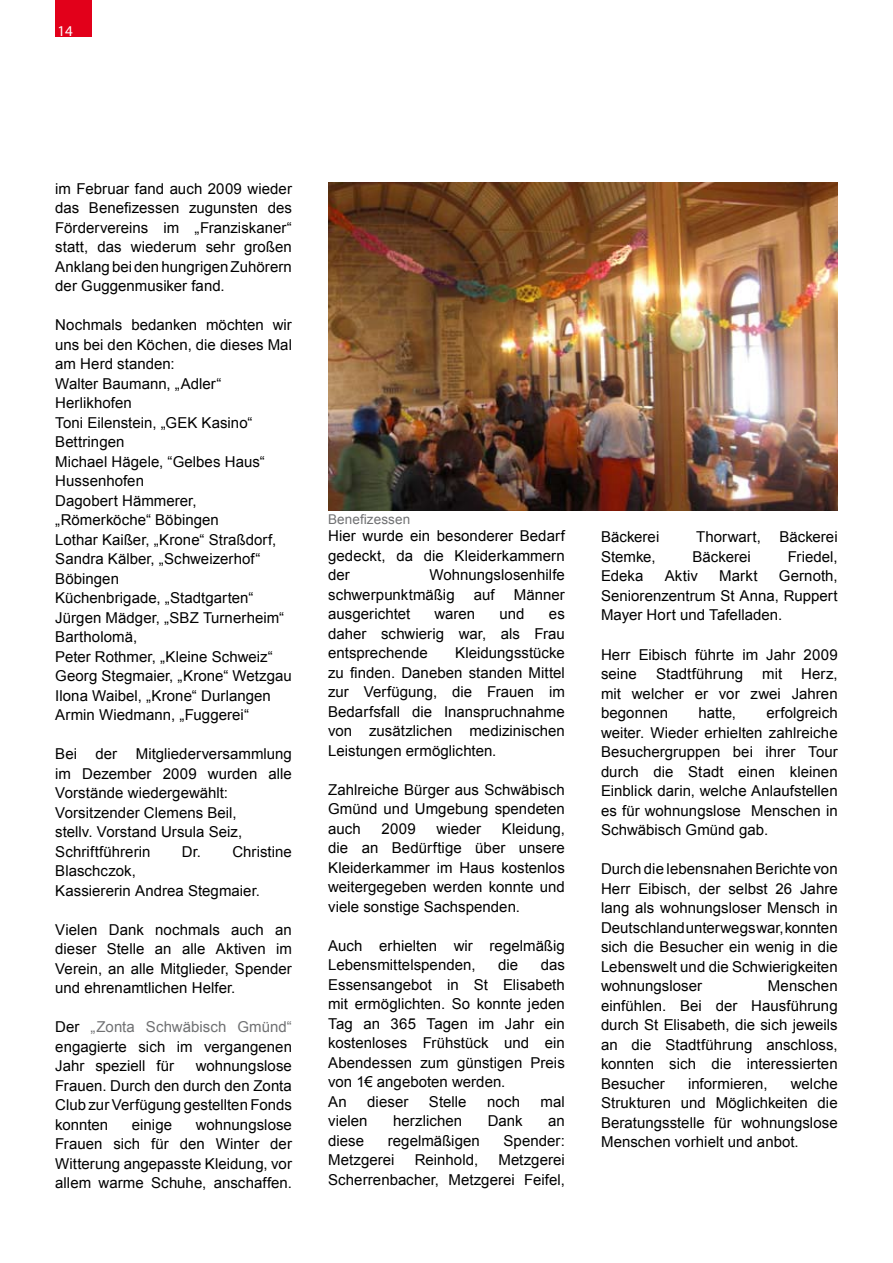
<style>
.page{position:relative;width:893px;height:1263px;background:#fff}
.page>*{position:absolute;margin:0;border:0;box-sizing:border-box;transform-origin:0 0}
.t1{font:15px/19.5px "Arial";letter-spacing:.005em;color:#000;text-align:justify}
.t2{font:15px "Myriad Pro";color:#fff}
.t3{font:13.5px "Arial";letter-spacing:.005em;color:#707173}
.s1{color:#707173}
</style>
<div class="page">
<div style="left:55px;top:0;width:36px;height:36px;background:#e2001a"></div>
<img style="left:328px;top:183px;width:510px;height:328px">
<p class="t2" style="left:57px;top:22px;width:17px">14</p>
<p class="t1" style="left:55px;top:179px;width:238px">im Februar fand auch 2009 wieder das Benefizessen zugunsten des Fördervereins im „Franziskaner“ statt, das wiederum sehr großen Anklang bei den hungrigen Zuhörern der Guggenmusiker fand.</p>
<p class="t1" style="left:55px;top:315px;width:238px;text-align:left">Nochmals bedanken möchten wir uns bei den Köchen, die dieses Mal am Herd standen:<br>Walter Baumann, „Adler“<br>Herlikhofen<br>Toni Eilenstein, „GEK Kasino“<br>Bettringen<br>Michael Hägele, “Gelbes Haus“<br>Hussenhofen<br>Dagobert Hämmerer, „Römerköche“ Böbingen<br>Lothar Kaißer, „Krone“ Straßdorf,<br>Sandra Kälber, „Schweizerhof“<br>Böbingen<br>Küchenbrigade, „Stadtgarten“<br>Jürgen Mädger, „SBZ Turnerheim“<br>Bartholomä,<br>Peter Rothmer, „Kleine Schweiz“<br>Georg Stegmaier, „Krone“ Wetzgau<br>Ilona Waibel, „Krone“ Durlangen<br>Armin Wiedmann, „Fuggerei“</p>
<p class="t1" style="left:55px;top:744px;width:238px;text-align:left">Bei der Mitgliederversammlung im Dezember 2009 wurden alle<br>Vorstände wiedergewählt:<br>Vorsitzender Clemens Beil,<br>stellv. Vorstand Ursula Seiz,<br>Schriftführerin</p>
<p class="t1" style="left:182px;top:842px;width:112px">Dr. Christine</p>
<p class="t1" style="left:55px;top:861px;width:206px">Blaschczok,<br>Kassiererin Andrea Stegmaier.</p>
<p class="t1" style="left:55px;top:920px;width:238px">Vielen Dank nochmals auch an dieser Stelle an alle Aktiven im Verein, an alle Mitglieder, Spender und ehrenamtlichen Helfer.</p>
<p class="t1" style="left:55px;top:1017px;width:238px">Der <span class="s1">„Zonta Schwäbisch Gmünd“ </span>engagierte sich im vergangenen Jahr speziell für</p>
<p class="t1" style="left:55px;top:1056px;width:238px;text-indent:140px">wohnungslose Frauen. Durch den durch den Zonta Club zur Verfügung gestellten Fonds konnten</p>
<p class="t1" style="left:55px;top:1115px;width:238px;text-indent:140px">wohnungslose Frauen sich für den Winter der Witterung angepasste Kleidung, vor allem warme Schuhe, anschaffen.</p>
<p class="t1" style="left:132px;top:1115px;width:42px">einige</p>
<p class="t3" style="left:328px;top:510px;width:84px">Benefizessen</p>
<p class="t1" style="left:328px;top:526px;width:238px">Hier wurde ein besonderer Bedarf gedeckt, da die Kleiderkammern der</p>
<p class="t1" style="left:328px;top:565px;width:238px;text-indent:101px">Wohnungslosenhilfe schwerpunktmäßig</p>
<p class="t1" style="left:474px;top:585px;width:22px">auf</p>
<p class="t1" style="left:514px;top:585px;width:53px">Männer</p>
<p class="t1" style="left:328px;top:604px;width:84px">ausgerichtet</p>
<p class="t1" style="left:434px;top:604px;width:42px">waren</p>
<p class="t1" style="left:500px;top:604px;width:27px">und</p>
<p class="t1" style="left:328px;top:604px;width:238px;text-indent:221px">es daher schwierig war, als Frau entsprechende</p>
<p class="t1" style="left:328px;top:643px;width:238px;text-indent:127px">Kleidungsstücke zu finden. Daneben standen Mittel zur Verfügung, die Frauen im Bedarfsfall die Inanspruchnahme von zusätzlichen medizinischen Leistungen ermöglichten.</p>
<p class="t1" style="left:328px;top:780px;width:238px">Zahlreiche Bürger aus Schwäbisch Gmünd und Umgebung spendeten auch</p>
<p class="t1" style="left:382px;top:819px;width:36px">2009</p>
<p class="t1" style="left:437px;top:819px;width:46px">wieder</p>
<p class="t1" style="left:328px;top:819px;width:238px;text-indent:174px">Kleidung, die an Bedürftige über unsere Kleiderkammer im Haus kostenlos weitergegeben werden konnte und viele sonstige Sachspenden.</p>
<p class="t1" style="left:328px;top:936px;width:238px">Auch erhielten wir regelmäßig<br>Lebensmittelspenden,</p>
<p class="t1" style="left:328px;top:955px;width:238px;text-align:left;text-indent:213px">das<br>Essensangebot in St Elisabeth mit ermöglichten. So konnte jeden<br>Tag an 365 Tagen im Jahr ein kostenloses Frühstück und ein<br>Abendessen zum günstigen Preis von 1€ angeboten werden.<br>An</p>
<p class="t1" style="left:498px;top:955px;width:22px">die</p>
<p class="t1" style="left:367px;top:1092px;width:43px">dieser</p>
<p class="t1" style="left:429px;top:1092px;width:39px">Stelle</p>
<p class="t1" style="left:487px;top:1092px;width:34px">noch</p>
<p class="t1" style="left:541px;top:1092px;width:26px">mal</p>
<p class="t1" style="left:328px;top:1111px;width:41px">vielen</p>
<p class="t1" style="left:393px;top:1111px;width:71px">herzlichen</p>
<p class="t1" style="left:488px;top:1111px;width:37px">Dank</p>
<p class="t1" style="left:548px;top:1111px;width:18px">an</p>
<p class="t1" style="left:328px;top:1131px;width:38px">diese</p>
<p class="t1" style="left:388px;top:1131px;width:94px">regelmäßigen</p>
<p class="t1" style="left:503px;top:1131px;width:63px">Spender:</p>
<p class="t1" style="left:328px;top:1150px;width:68px">Metzgerei</p>
<p class="t1" style="left:415px;top:1150px;width:65px">Reinhold,</p>
<p class="t1" style="left:328px;top:1150px;width:238px;text-align:right">Metzgerei<br>Scherrenbacher, Metzgerei Feifel,</p>
<p class="t1" style="left:601px;top:528px;width:60px">Bäckerei</p>
<p class="t1" style="left:696px;top:528px;width:143px">Thorwart, Bäckerei</p>
<p class="t1" style="left:601px;top:547px;width:56px">Stemke,</p>
<p class="t1" style="left:692px;top:547px;width:60px">Bäckerei</p>
<p class="t1" style="left:788px;top:547px;width:51px">Friedel,</p>
<p class="t1" style="left:601px;top:567px;width:44px">Edeka</p>
<p class="t1" style="left:665px;top:567px;width:35px">Aktiv</p>
<p class="t1" style="left:719px;top:567px;width:40px">Markt</p>
<p class="t1" style="left:601px;top:567px;width:238px;text-indent:178px">Gernoth, Seniorenzentrum St Anna, Ruppert Mayer Hort und Tafelladen.</p>
<p class="t1" style="left:601px;top:645px;width:238px">Herr Eibisch führte im Jahr 2009 seine</p>
<p class="t1" style="left:656px;top:664px;width:88px">Stadtführung</p>
<p class="t1" style="left:762px;top:664px;width:22px">mit</p>
<p class="t1" style="left:601px;top:664px;width:238px;text-indent:200px">Herz, mit welcher er vor zwei Jahren begonnen</p>
<p class="t1" style="left:601px;top:703px;width:238px;text-indent:165px">erfolgreich weiter. Wieder erhielten zahlreiche Besuchergruppen bei ihrer Tour durch die Stadt einen kleinen Einblick darin, welche Anlaufstellen es für wohnungslose Menschen in Schwäbisch Gmünd gab.</p>
<p class="t1" style="left:601px;top:859px;width:238px">Durch die lebensnahen Berichte von Herr Eibisch, der selbst 26 Jahre lang als wohnungsloser Mensch in Deutschland unterwegs war, konnten sich die Besucher ein wenig in die Lebenswelt und die Schwierigkeiten wohnungsloser</p>
<p class="t1" style="left:698px;top:703px;width:39px">hatte,</p>
<p class="t1" style="left:601px;top:976px;width:238px;text-indent:167px">Menschen einfühlen. Bei der Hausführung durch St Elisabeth, die sich jeweils an die Stadtführung anschloss, konnten sich die interessierten Besucher</p>
<p class="t1" style="left:688px;top:1074px;width:81px">informieren,</p>
<p class="t1" style="left:601px;top:1074px;width:238px;text-indent:190px">welche Strukturen und Möglichkeiten die Beratungsstelle für wohnungslose Menschen vorhielt und anbot.</p>
</div>
